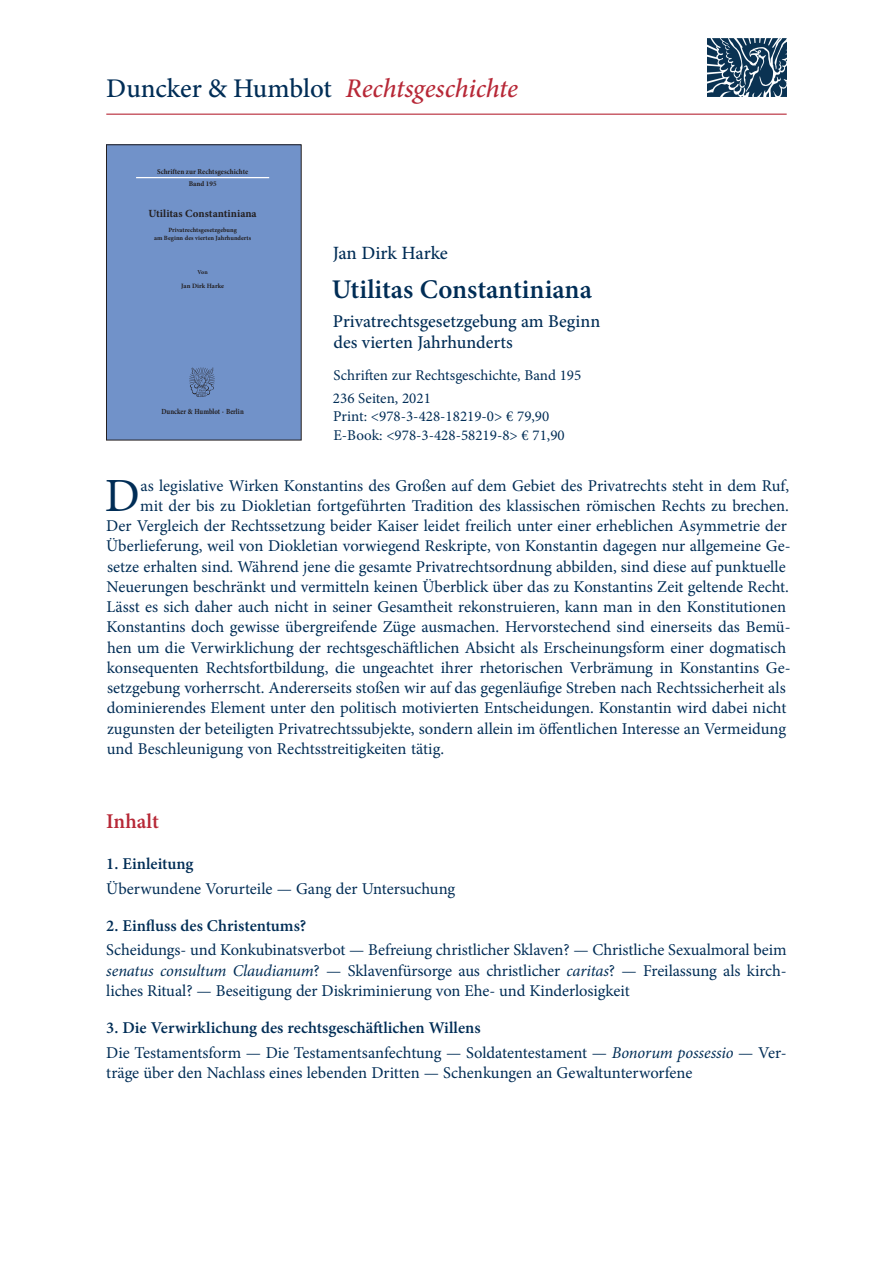
<style>
.page{position:relative;width:893px;height:1263px;background:#fff}
.page>*{position:absolute;margin:0;border:0;box-sizing:border-box;transform-origin:0 0}
.t1{font:47.7px "Minion Pro";color:#002d56}
.t2{font:italic 500 27px "Minion Pro";letter-spacing:-.01em;color:#b72837}
.t3{font:600 27px "Minion Pro";color:#002d56}
.t4{font:600 21px "Minion Pro";color:#b72837}
.t5{font:500 18.75px "Minion Pro";letter-spacing:-.01em;color:#002d56}
.t6{font:500 18px/21px "Minion Pro";color:#002d56}
.t7{font:16.5px/20.2px "Minion Pro";color:#002d56;text-align:justify}
.t8{font:600 16.5px "Minion Pro";color:#002d56}
.t9{font:15px/23px "Minion Pro";color:#002d56}
.t10{font:700 10.95px "Minion Pro";color:#231f20}
.t11{font:700 7.8px "Minion Pro";letter-spacing:-.005em;color:#231f20;scale:.86 1}
.t12{font:700 7.5px "Minion Pro";letter-spacing:.005em;color:#231f20;scale:.95 1}
.t13{font:700 7.2px "Minion Pro";letter-spacing:.005em;color:#231f20}
.t14{font:700 6.6px "Minion Pro";color:#231f20}
.t15{font:700 6.45px/8.1px "Minion Pro";color:#231f20;text-align:center}
.t16{font:700 6px "Minion Pro";color:#231f20}
.s1{font-style:normal;color:#002d56}
.s2{font-style:italic}
.s3{font-weight:600}
</style>
<div class="page">
<div style="left:106px;top:145px;width:195px;height:295px;background:#7192c9"></div>
<hr style="left:136px;top:177px;width:133px;height:1px;background:#fff">
<img style="left:189px;top:367px;width:26px;height:30px">
<div style="left:106px;top:145px;width:195px;height:295px;border:1px solid #231f20"></div>
<img style="left:707px;top:38px;width:79px;height:59px">
<hr style="left:106px;top:114px;width:681px;height:1px;background:#b72837">
<h2 class="t2" style="left:106px;top:70px;width:413px"><span class="s1">Duncker &amp; Humblot</span> Rechtsgeschichte</h2>
<p class="t12" style="left:157px;top:166px;width:98px">Schriften zur Rechtsgeschichte</p>
<p class="t13" style="left:189px;top:178px;width:29px">Band 195</p>
<p class="t10" style="left:149px;top:206px;width:110px">Utilitas Constantiniana</p>
<p class="t15" style="left:154px;top:226px;width:99px">Privatrechtsgesetzgebung<br>am Beginn des vierten Jahrhunderts</p>
<p class="t16" style="left:198px;top:268px;width:12px">Von</p>
<p class="t14" style="left:181px;top:281px;width:44px">Jan Dirk Harke</p>
<p class="t11" style="left:161px;top:406px;width:97px">Duncker &amp; Humblot · Berlin</p>
<p class="t5" style="left:333px;top:241px;width:117px">Jan Dirk Harke</p>
<h2 class="t3" style="left:332px;top:270px;width:262px">Utilitas Constantiniana</h2>
<p class="t6" style="left:333px;top:311px;width:269px">Privatrechtsgesetzgebung am Beginn des vierten Jahrhunderts</p>
<p class="t9" style="left:333px;top:364px;width:250px">Schriften zur Rechtsgeschichte, Band 195<br>236 Seiten, 2021</p>
<p class="t9" style="left:333px;top:407px;width:233px;line-height:18.8px">Print: &lt;978-3-428-18219-0&gt; € 79,90<br>E-Book: &lt;978-3-428-58219-8&gt; € 71,90</p>
<h1 class="t1" style="left:105px;top:464px;width:37px">D</h1>
<p class="t7" style="left:140px;top:475px;width:650px">as legislative Wirken Konstantins des Großen auf dem Gebiet des Privatrechts steht in dem Ruf,</p>
<p class="t7" style="left:140px;top:495px;width:650px">mit der bis zu Diokletian fortgeführten Tradition des klassischen römischen Rechts zu brechen.</p>
<p class="t7" style="left:106px;top:516px;width:682px">Der Vergleich der Rechtssetzung beider Kaiser leidet freilich unter einer erheblichen Asymmetrie der</p>
<p class="t7" style="left:106px;top:536px;width:686px">Überlieferung, weil von Diokletian vorwiegend Reskripte, von Konstantin dagegen nur allgemeine Ge-</p>
<p class="t7" style="left:107px;top:556px;width:680px">setze erhalten sind. Während jene die gesamte Privatrechtsordnung abbilden, sind diese auf punktuelle</p>
<p class="t7" style="left:107px;top:576px;width:684px">Neuerungen beschränkt und vermitteln keinen Überblick über das zu Konstantins Zeit geltende Recht.</p>
<p class="t7" style="left:106px;top:597px;width:681px">Lässt es sich daher auch nicht in seiner Gesamtheit rekonstruieren, kann man in den Konstitutionen</p>
<p class="t7" style="left:106px;top:617px;width:686px">Konstantins doch gewisse übergreifende Züge ausmachen. Hervorstechend sind einerseits das Bemü-</p>
<p class="t7" style="left:107px;top:637px;width:681px">hen um die Verwirklichung der rechtsgeschäftlichen Absicht als Erscheinungsform einer dogmatisch</p>
<p class="t7" style="left:107px;top:657px;width:685px">konsequenten Rechtsfortbildung, die ungeachtet ihrer rhetorischen Verbrämung in Konstantins Ge-</p>
<p class="t7" style="left:107px;top:678px;width:680px">setzgebung vorherrscht. Andererseits stoßen wir auf das gegenläufige Streben nach Rechtssicherheit als</p>
<p class="t7" style="left:107px;top:698px;width:681px">dominierendes Element unter den politisch motivierten Entscheidungen. Konstantin wird dabei nicht</p>
<p class="t7" style="left:107px;top:718px;width:680px">zugunsten der beteiligten Privatrechtssubjekte, sondern allein im öffentlichen Interesse an Vermeidung</p>
<p class="t7" style="left:107px;top:738px;width:339px">und Beschleunigung von Rechtsstreitigkeiten tätig.</p>
<p class="t4" style="left:106px;top:806px;width:54px">Inhalt</p>
<p class="t8" style="left:106px;top:852px;width:89px">1. Einleitung</p>
<p class="t7" style="left:106px;top:878px;width:350px">Überwundene Vorurteile — Gang der Untersuchung</p>
<p class="t8" style="left:106px;top:914px;width:202px">2. Einfluss des Christentums?</p>
<p class="t7" style="left:106px;top:940px;width:682px">Scheidungs- und Konkubinatsverbot — Befreiung christlicher Sklaven? — Christliche Sexualmoral beim <span class="s2">senatus consultum Claudianum</span>? — Sklavenfürsorge aus christlicher <span class="s2">caritas</span>? — Freilassung als kirch&shy;liches Ritual? — Beseitigung der Diskriminierung von Ehe- und Kinderlosigkeit</p>
<p class="t7" style="left:106px;top:1015px;width:682px;line-height:24.5px"><span class="s3">3. Die Verwirklichung des rechtsgeschäftlichen Willens<br></span>Die Testamentsform — Die Testamentsanfechtung — Soldatentestament — <span class="s2">Bonorum possessio</span> — Ver-</p>
<p class="t7" style="left:106px;top:1062px;width:588px">träge über den Nachlass eines lebenden Dritten — Schenkungen an Gewaltunterworfene</p>
</div>
